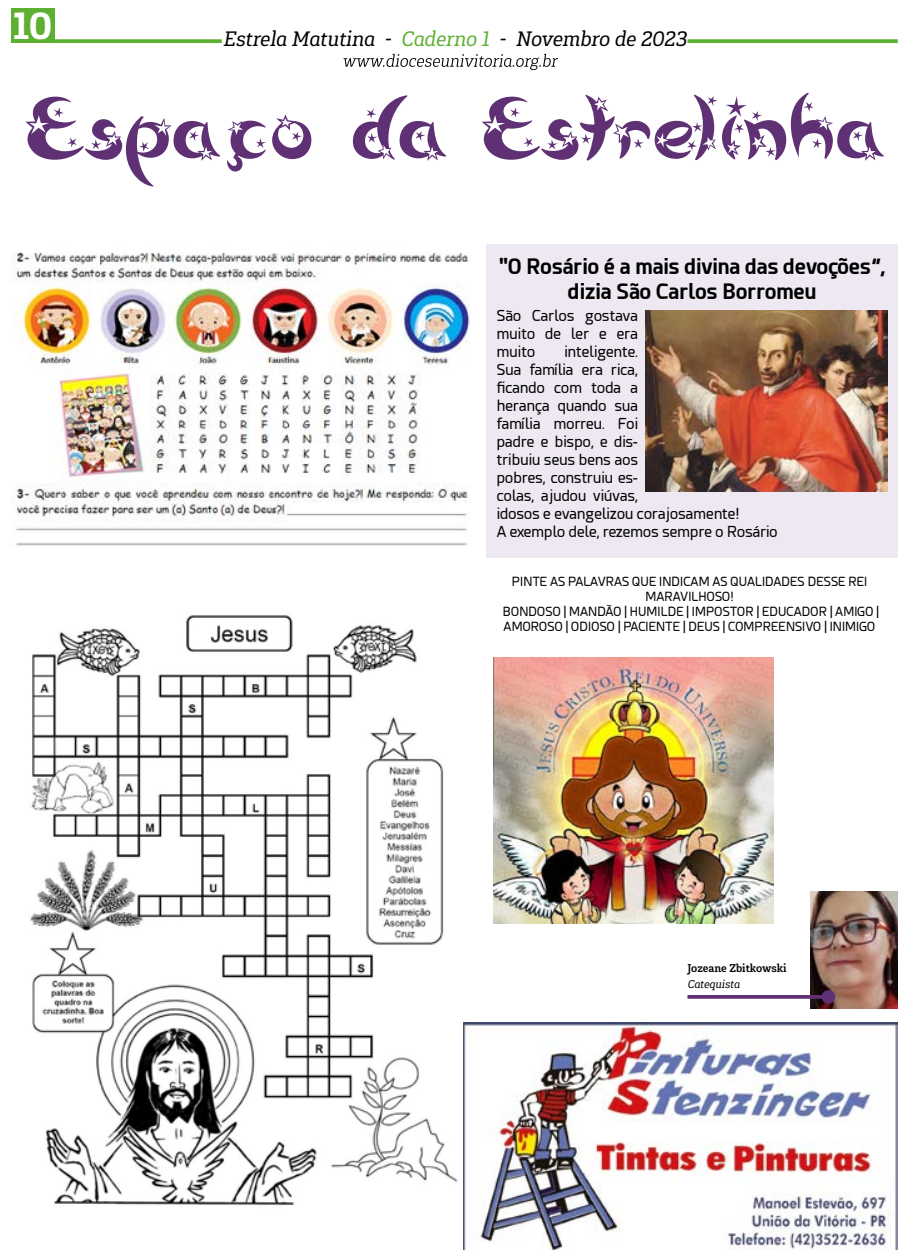
<style>
.page{position:relative;width:904px;height:1258px;background:#fff}
.page>*{position:absolute;margin:0;border:0;box-sizing:border-box;transform-origin:0 0}
.t1{font:900 37.5px "Gaspo Slab";color:#fff}
.t2{font:700 21px/25.1px "Esphimere";color:#000;text-align:center}
.t3{font:italic 20.75px "Gaspo Slab";color:#000}
.t4{font:15px/18px "Esphimere";color:#000;text-align:justify}
.t5{font:12.5px/15px "Esphimere";color:#000;text-align:center}
.t6{font:700 11.25px "Gaspo Slab";color:#000}
.t7{font:italic 11.25px "Gaspo Slab";color:#000}
.s1{color:#5eb130}
</style>
<div class="page">
<svg style="left:343px;top:54px;width:215px;height:16px"></svg>
<div style="left:12px;top:9px;width:43px;height:34px;background:#5eb130"></div>
<svg style="left:55px;top:39px;width:167px;height:4px"></svg>
<svg style="left:687px;top:39px;width:210px;height:4px"></svg>
<svg style="left:25px;top:93px;width:858px;height:94px"></svg>
<img style="left:810px;top:892px;width:87px;height:116px">
<svg style="left:687px;top:995px;width:134px;height:4px"></svg>
<div style="left:821px;top:990px;width:14px;height:14px;background:#5f3174;border-radius:50%"></div>
<img style="left:463px;top:1022px;width:434px;height:227px">
<img style="left:13px;top:252px;width:457px;height:294px">
<img style="left:30px;top:615px;width:428px;height:590px">
<div style="left:486px;top:244px;width:411px;height:314px;background:#ede8f1"></div>
<img style="left:645px;top:310px;width:242px;height:181px">
<img style="left:493px;top:657px;width:280px;height:266px">
<h1 class="t1" style="left:13px;top:1px;width:41px">10</h1>
<h3 class="t3" style="left:223px;top:25px;width:465px">Estrela Matutina - <span class="s1">Caderno 1</span> - Novembro de 2023</h3>
<h2 class="t2" style="left:499px;top:253px;width:387px">"O Rosário é a mais divina das devoções”, dizia São Carlos Borromeu</h2>
<p class="t4" style="left:497px;top:307px;width:143px">São Carlos gostava muito de ler e era muito</p>
<p class="t4" style="left:497px;top:343px;width:282px;text-align:left;text-indent:68px">inteligente.<br>Sua família era rica,<br>ficando com toda a<br>herança quando sua<br>família morreu. Foi<br>padre e bispo, e dis-<br>tribuiu seus bens aos<br>pobres, construiu es-<br>colas, ajudou viúvas,<br>idosos e evangelizou corajosamente!<br>A exemplo dele, rezemos sempre o Rosário</p>
<p class="t5" style="left:503px;top:574px;width:377px">PINTE AS PALAVRAS QUE INDICAM AS QUALIDADES DESSE REI MARAVILHOSO!<br>BONDOSO | MANDÃO | HUMILDE | IMPOSTOR | EDUCADOR | AMIGO | AMOROSO | ODIOSO | PACIENTE | DEUS | COMPREENSIVO | INIMIGO</p>
<p class="t6" style="left:687px;top:960px;width:101px">Jozeane Zbitkowski</p>
<p class="t7" style="left:687px;top:976px;width:54px">Catequista</p>
</div>
